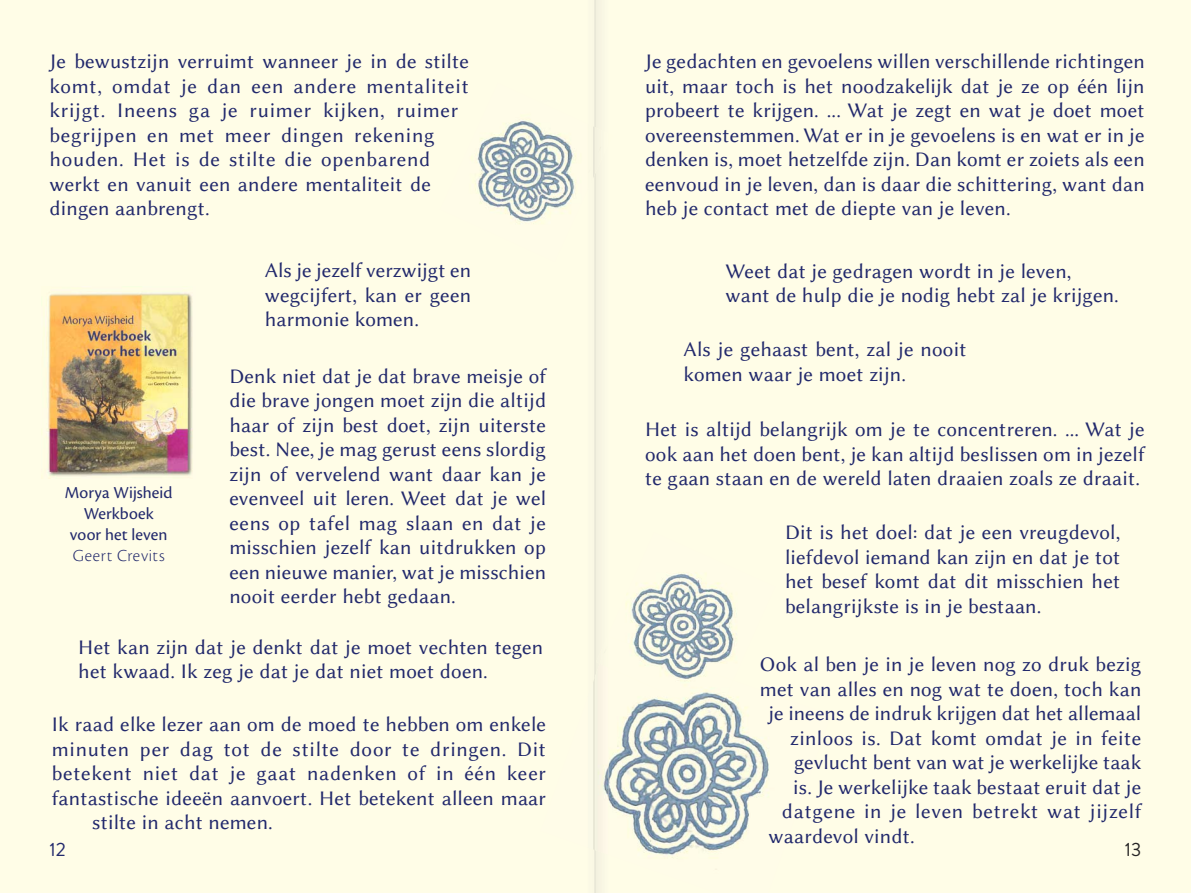
<style>
.page{position:relative;width:1191px;height:893px;background:#fffde7}
.page>*{position:absolute;margin:0;border:0;box-sizing:border-box;transform-origin:0 0}
.t1{font:21px/24.5px "Linux Biolinum G";letter-spacing:.01em;color:#22296c;text-align:justify}
.t2{font:21px/24.5px "Linux Biolinum G";letter-spacing:.035em;color:#22296c}
.t3{font:19.25px "Brandon Grotesque";color:#272526}
.t4{font:19.25px "Brandon Grotesque";color:#22296c}
.t5{font:17.5px/21px "Cronos Pro";letter-spacing:.005em;color:#22296c;text-align:center}
.t6{font:17.5px "Cronos Pro Lt Subh";letter-spacing:.04em;color:#22296c}
</style>
<div class="page">
<img style="left:46px;top:293px;width:147px;height:184px">
<img style="left:608px;top:702px;width:161px;height:156px">
<img style="left:626px;top:573px;width:108px;height:68px">
<img style="left:608px;top:637px;width:125px;height:79px">
<img style="left:475px;top:120px;width:101px;height:102px">
<img style="left:594px;top:855px;width:4px;height:38px">
<hr style="left:594px;top:189px;width:4px;height:475px;background:#edebda">
<img style="left:594px;top:0;width:4px;height:124px">
<img style="left:593px;top:664px;width:15px;height:191px">
<img style="left:596px;top:634px;width:2px;height:30px">
<img style="left:599px;top:664px;width:9px;height:4px">
<img style="left:593px;top:124px;width:8px;height:65px">
<p class="t2" style="left:50px;top:49px;width:421px">Je bewustzijn verruimt wanneer je in de stilte komt, omdat je dan een andere mentaliteit krijgt. Ineens ga je ruimer kijken, ruimer begrijpen en met meer dingen rekening houden. Het is de stilte die openbarend werkt en vanuit een andere mentaliteit de dingen aanbrengt.</p>
<p class="t5" style="left:65px;top:484px;width:109px">Morya Wijsheid<br>Werkboek<br>voor het leven</p>
<p class="t6" style="left:73px;top:545px;width:93px">Geert Crevits</p>
<p class="t1" style="left:265px;top:258px;width:208px">Als je jezelf verzwijgt en wegcijfert, kan er geen harmonie komen.</p>
<p class="t1" style="left:229px;top:364px;width:318px">Denk niet dat je dat brave meisje of die brave jongen moet zijn die altijd haar of zijn best doet, zijn uiterste best. Nee, je mag gerust eens slordig zijn of vervelend want daar kan je evenveel uit leren. Weet dat je wel eens op tafel mag slaan en dat je misschien jezelf kan uitdrukken op een nieuwe manier, wat je misschien nooit eerder hebt gedaan.</p>
<p class="t1" style="left:78px;top:635px;width:466px">Het kan zijn dat je denkt dat je moet vechten tegen het kwaad. Ik zeg je dat je dat niet moet doen.</p>
<p class="t1" style="left:52px;top:712px;width:496px">Ik raad elke lezer aan om de moed te hebben om enkele</p>
<p class="t2" style="left:52px;top:737px;width:496px">minuten per dag tot de stilte door te dringen. Dit</p>
<p class="t2" style="left:52px;top:761px;width:496px">betekent niet dat je gaat nadenken of in één keer</p>
<p class="t1" style="left:52px;top:786px;width:496px">fantastische ideeën aanvoert. Het betekent alleen maar</p>
<p class="t1" style="left:92px;top:810px;width:182px">stilte in acht nemen.</p>
<p class="t4" style="left:50px;top:838px;width:18px">12</p>
<p class="t1" style="left:645px;top:49px;width:501px">Je gedachten en gevoelens willen verschillende richtingen uit, maar toch is het noodzakelijk dat je ze op één lijn probeert te krijgen. ... Wat je zegt en wat je doet moet overeenstemmen. Wat er in je gevoelens is en wat er in je denken is, moet hetzelfde zijn. Dan komt er zoiets als een eenvoud in je leven, dan is daar die schittering, want dan heb je contact met de diepte van je leven.</p>
<p class="t1" style="left:725px;top:259px;width:395px">Weet dat je gedragen wordt in je leven, want de hulp die je nodig hebt zal je krijgen.</p>
<p class="t1" style="left:683px;top:337px;width:284px">Als je gehaast bent, zal je nooit komen waar je moet zijn.</p>
<p class="t1" style="left:645px;top:417px;width:501px">Het is altijd belangrijk om je te concentreren. ... Wat je ook aan het doen bent, je kan altijd beslissen om in jezelf te gaan staan en de wereld laten draaien zoals ze draait.</p>
<p class="t1" style="left:785px;top:520px;width:337px">Dit is het doel: dat je een vreugdevol, liefdevol iemand kan zijn en dat je tot het besef komt dat dit misschien het belangrijkste is in je bestaan.</p>
<p class="t1" style="left:760px;top:652px;width:383px">Ook al ben je in je leven nog zo druk bezig</p>
<p class="t1" style="left:760px;top:677px;width:383px">met van alles en nog wat te doen, toch kan</p>
<p class="t1" style="left:768px;top:701px;width:374px">je ineens de indruk krijgen dat het allemaal</p>
<p class="t1" style="left:790px;top:726px;width:352px">zinloos is. Dat komt omdat je in feite</p>
<p class="t1" style="left:794px;top:750px;width:349px">gevlucht bent van wat je werkelijke taak</p>
<p class="t1" style="left:793px;top:775px;width:349px">is. Je werkelijke taak bestaat eruit dat je</p>
<p class="t2" style="left:782px;top:799px;width:361px">datgene in je leven betrekt wat jijzelf</p>
<p class="t1" style="left:768px;top:824px;width:148px">waardevol vindt.</p>
<p class="t3" style="left:1124px;top:838px;width:18px">13</p>
</div>
